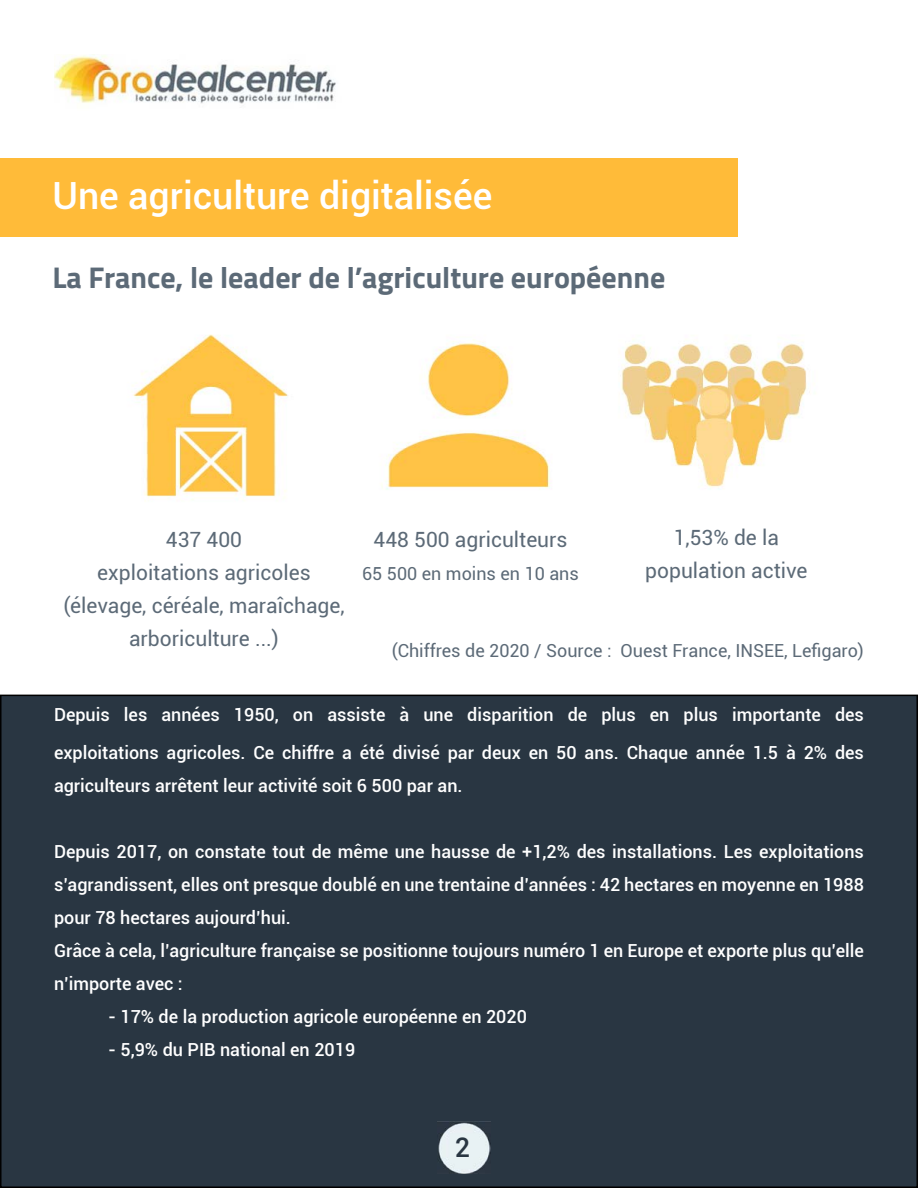
<style>
.page{position:relative;width:918px;height:1188px;background:#fff}
.page>*{position:absolute;margin:0;border:0;box-sizing:border-box;transform-origin:0 0}
.t1{font:500 37.5px "Roboto";color:#fff}
.t2{font:700 30px "Titillium Web";color:#5c6a77}
.t3{font:500 27px "Roboto";color:#293642}
.t4{font:21px/33px "Roboto";color:#5c6a77;text-align:center}
.t5{font:500 18px/33px "Roboto";color:#fff}
.t6{font:18px "Roboto";color:#5c6a77}
</style>
<div class="page">
<img style="left:54px;top:54px;width:282px;height:50px">
<div style="left:0;top:158px;width:738px;height:79px;background:#ffbb39"></div>
<div style="left:1px;top:695px;width:916px;height:492px;background:#293642"></div>
<img style="left:132px;top:334px;width:678px;height:167px">
<img style="left:438px;top:1122px;width:53px;height:51px">
<h1 class="t1" style="left:52px;top:169px;width:441px">Une agriculture digitalisée</h1>
<h2 class="t2" style="left:52px;top:255px;width:614px">La France, le leader de l’agriculture européenne</h2>
<p class="t4" style="left:645px;top:521px;width:164px">1,53% de la population active</p>
<p class="t4" style="left:63px;top:522px;width:283px">437 400<br>exploitations agricoles (élevage, céréale, maraîchage, arboriculture ...)</p>
<p class="t4" style="left:374px;top:522px;width:196px">448 500 agriculteurs</p>
<p class="t6" style="left:362px;top:561px;width:218px">65 500 en moins en 10 ans</p>
<p class="t6" style="left:392px;top:638px;width:474px">(Chiffres de 2020 / Source : Ouest France, INSEE, Lefigaro)</p>
<p class="t5" style="left:54px;top:695px;width:811px;line-height:37.5px">Depuis les années 1950, on assiste à une disparition de plus en plus importante des exploitations agricoles. Ce chiffre a été divisé par deux en 50 ans. Chaque année 1.5 à 2% des</p>
<p class="t5" style="left:54px;top:768px;width:410px">agriculteurs arrêtent leur activité soit 6 500 par an.</p>
<p class="t5" style="left:54px;top:834px;width:811px">Depuis 2017, on constate tout de même une hausse de +1,2% des installations. Les exploitations s’agrandissent, elles ont presque doublé en une trentaine d’années : 42 hectares en moyenne en 1988 pour 78 hectares aujourd’hui.<br>Grâce à cela, l’agriculture française se positionne toujours numéro 1 en Europe et exporte plus qu’elle n’importe avec :</p>
<p class="t5" style="left:108px;top:999px;width:420px">- 17% de la production agricole européenne en 2020</p>
<p class="t5" style="left:108px;top:1032px;width:249px">- 5,9% du PIB national en 2019</p>
<h3 class="t3" style="left:455px;top:1128px;width:17px">2</h3>
</div>
